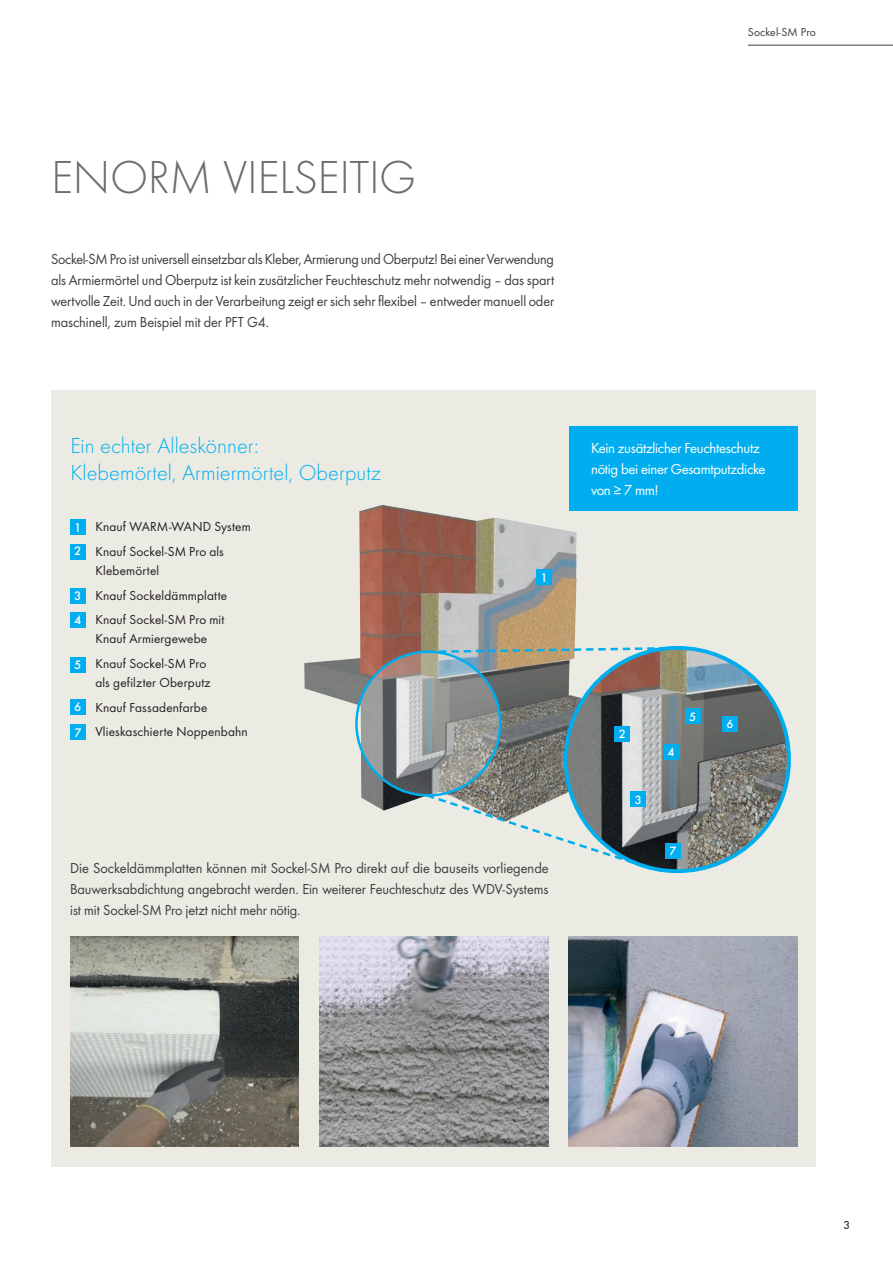
<style>
.page{position:relative;width:893px;height:1263px;background:#fff}
.page>*{position:absolute;margin:0;border:0;box-sizing:border-box;transform-origin:0 0}
.t1{font:300 48px "Futura";letter-spacing:-.01em;color:#6c6d70}
.t2{font:300 22.5px/27px "Futura";color:#00aeef}
.t3{font:15px/21px "Futura Boo";letter-spacing:-.005em;color:#3e3e3f;text-align:justify;scale:.96 1}
.t4{font:15px/21px "Futura Boo";letter-spacing:-.005em;color:#3e3e3f;text-align:justify}
.t5{font:15px/21px "Futura Boo";letter-spacing:-.02em;color:#fff}
.t6{font:13.5px/24.9px "Futura Boo";letter-spacing:.015em;color:#231f20}
.t7{font:500 12.9px/23.9px "Futura";color:#fff}
.t8{font:500 12.45px "Futura";color:#fff}
.t9{font:12px "Futura Boo";letter-spacing:.01em;color:#3e3e3f}
.t10{font:500 12px "Futura";color:#3e3e3f}
</style>
<div class="page">
<div style="left:51px;top:390px;width:765px;height:777px;background:#ebebe4"></div>
<div style="left:70px;top:588px;width:15px;height:15px;background:#00aeef"></div>
<div style="left:70px;top:612px;width:15px;height:15px;background:#00aeef"></div>
<div style="left:569px;top:426px;width:228px;height:84px;background:#00aeef"></div>
<div style="left:70px;top:520px;width:15px;height:15px;background:#00aeef"></div>
<div style="left:70px;top:544px;width:15px;height:15px;background:#00aeef"></div>
<div style="left:70px;top:657px;width:15px;height:15px;background:#00aeef"></div>
<div style="left:70px;top:699px;width:15px;height:16px;background:#00aeef"></div>
<div style="left:70px;top:724px;width:15px;height:15px;background:#00aeef"></div>
<img style="left:70px;top:936px;width:229px;height:210px">
<img style="left:319px;top:936px;width:229px;height:210px">
<img style="left:569px;top:936px;width:228px;height:210px">
<img style="left:304px;top:505px;width:316px;height:306px">
<svg style="left:356px;top:652px;width:144px;height:143px;background:#949b9b"></svg>
<img style="left:567px;top:648px;width:222px;height:223px">
<svg style="left:424px;top:646px;width:258px;height:8px"></svg>
<svg style="left:424px;top:792px;width:224px;height:78px"></svg>
<div style="left:614px;top:726px;width:16px;height:15px;background:#00aeef"></div>
<div style="left:630px;top:792px;width:15px;height:15px;background:#00aeef"></div>
<div style="left:664px;top:744px;width:15px;height:15px;background:#00aeef"></div>
<div style="left:685px;top:709px;width:15px;height:15px;background:#00aeef"></div>
<div style="left:722px;top:716px;width:16px;height:15px;background:#00aeef"></div>
<div style="left:666px;top:843px;width:15px;height:16px;background:#00aeef"></div>
<div style="left:536px;top:570px;width:15px;height:15px;background:#00aeef"></div>
<hr style="left:748px;top:45px;width:145px;height:1px;background:#3e3e3f">
<h1 class="t1" style="left:51px;top:146px;width:367px">ENORM VIELSEITIG</h1>
<p class="t3" style="left:51px;top:248px;width:526px">Sockel-SM Pro ist universell einsetzbar als Kleber, Armierung und Oberputz! Bei einer Verwendung als Armiermörtel und Oberputz ist kein zusätzlicher Feuchteschutz mehr notwendig – das spart wertvolle Zeit. Und auch in der Verarbeitung zeigt er sich sehr flexibel – entweder manuell oder maschinell, zum Beispiel mit der PFT G4.</p>
<p class="t9" style="left:748px;top:24px;width:69px">Sockel-SM Pro</p>
<h2 class="t2" style="left:70px;top:431px;width:312px">Ein echter Alleskönner:<br>Klebemörtel, Armiermörtel, Oberputz</h2>
<p class="t5" style="left:591px;top:437px;width:176px">Kein zusätzlicher Feuchteschutz nötig bei einer Gesamtputzdicke von ≥ 7 mm!</p>
<p class="t6" style="left:95px;top:513px;width:157px">Knauf WARM-WAND System<br>Knauf Sockel-SM Pro als</p>
<p class="t6" style="left:95px;top:557px;width:133px">Klebemörtel<br>Knauf Sockeldämmplatte<br>Knauf Sockel-SM Pro mit</p>
<p class="t6" style="left:95px;top:625px;width:113px">Knauf Armiergewebe<br>Knauf Sockel-SM Pro</p>
<p class="t6" style="left:95px;top:669px;width:154px">als gefilzter Oberputz<br>Knauf Fassadenfarbe<br>Vlieskaschierte Noppenbahn</p>
<p class="t7" style="left:74px;top:514px;width:9px">1<br>2</p>
<p class="t7" style="left:74px;top:583px;width:9px">3</p>
<p class="t7" style="left:540px;top:565px;width:9px">1</p>
<p class="t7" style="left:74px;top:606px;width:9px">4</p>
<p class="t7" style="left:74px;top:651px;width:9px">5</p>
<p class="t7" style="left:74px;top:693px;width:9px;line-height:25.8px">6<br>7</p>
<p class="t8" style="left:689px;top:707px;width:9px">5</p>
<p class="t8" style="left:726px;top:715px;width:9px">6</p>
<p class="t8" style="left:619px;top:725px;width:9px">2</p>
<p class="t4" style="left:70px;top:857px;width:480px">Die Sockeldämmplatten können mit Sockel-SM Pro direkt auf die bauseits vorliegende Bauwerksabdichtung angebracht werden. Ein weiterer Feuchteschutz des WDV-Systems ist mit Sockel-SM Pro jetzt nicht mehr nötig.</p>
<p class="t8" style="left:635px;top:790px;width:9px">3</p>
<p class="t8" style="left:668px;top:743px;width:9px">4</p>
<p class="t8" style="left:669px;top:842px;width:9px">7</p>
<p class="t10" style="left:843px;top:1216px;width:8px">3</p>
</div>
